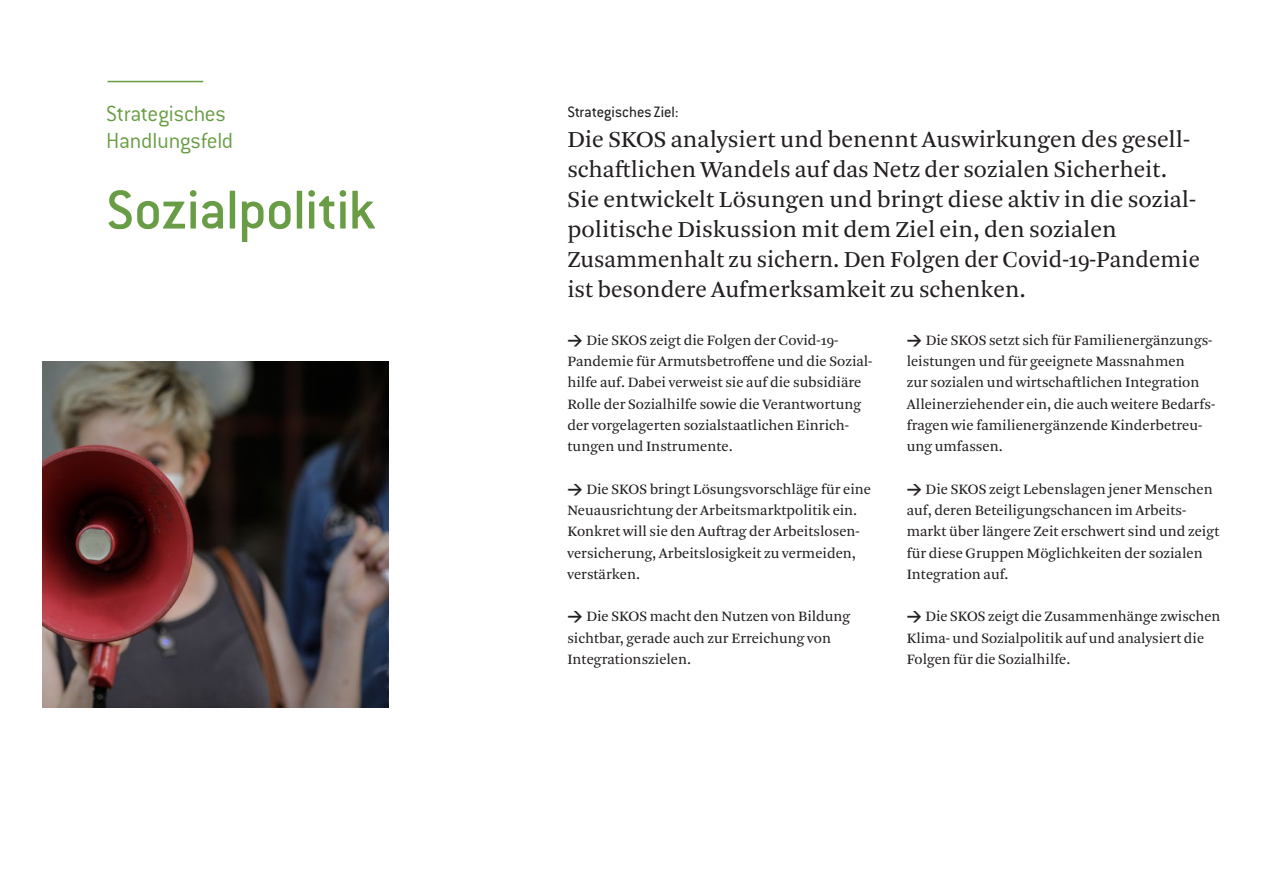
<style>
.page{position:relative;width:1263px;height:893px;background:#fff}
.page>*{position:absolute;margin:0;border:0;box-sizing:border-box;transform-origin:0 0}
.t1{font:500 60px "Conduit ITC Std";letter-spacing:-.015em;color:#699d45}
.t2{font:24px/30px "Arnhem Pro Blond";color:#231f20}
.t3{font:300 24px/27px "Conduit ITC Std";letter-spacing:-.015em;color:#699d45}
.t4{font:16.5px "Conduit ITC Std";letter-spacing:.01em;color:#231f20}
.t5{font:15px/21.3px "Arnhem Pro Blond";color:#231f20}
.s1{font-family:"DINOT";font-weight:700}
</style>
<div class="page">
<img style="left:43px;top:361px;width:345px;height:346px">
<hr style="left:108px;top:81px;width:95px;height:1px;background:#699d45">
<h2 class="t3" style="left:106px;top:100px;width:128px">Strategisches<br>Handlungsfeld</h2>
<h1 class="t1" style="left:106px;top:174px;width:271px">Sozialpolitik</h1>
<p class="t4" style="left:567px;top:102px;width:112px">Strategisches Ziel:</p>
<p class="t2" style="left:567px;top:125px;width:634px">Die SKOS analysiert und benennt Auswirkungen des gesell&shy;schaftlichen Wandels auf das Netz der sozialen Sicherheit.<br>Sie entwickelt Lösungen und bringt diese aktiv in die sozial&shy;politische Diskussion mit dem Ziel ein, den sozialen Zusammenhalt zu sichern. Den Folgen der Covid-19-Pandemie ist besondere Aufmerksamkeit zu schenken.</p>
<p class="t5" style="left:567px;top:330px;width:307px"><span class="s1">→</span> Die SKOS zeigt die Folgen der Covid-19- Pandemie für Armutsbetroffene und die Sozial&shy;hilfe auf. Dabei verweist sie auf die subsidiäre Rolle der Sozialhilfe sowie die Verantwortung der vorgelagerten sozialstaatlichen Einrich&shy;tungen und Instrumente.</p>
<p class="t5" style="left:567px;top:478px;width:305px"><span class="s1">→</span> Die SKOS bringt Lösungsvorschläge für eine Neuausrichtung der Arbeitsmarktpolitik ein.<br>Konkret will sie den Auftrag der Arbeitslosen&shy;versicherung, Arbeitslosigkeit zu vermeiden, verstärken.</p>
<p class="t5" style="left:567px;top:606px;width:284px"><span class="s1">→</span> Die SKOS macht den Nutzen von Bildung sichtbar, gerade auch zur Erreichung von<br>Integrationszielen.</p>
<p class="t5" style="left:907px;top:330px;width:310px"><span class="s1">→</span> Die SKOS setzt sich für Familienergänzungs&shy;leistungen und für geeignete Massnahmen<br>zur sozialen und wirtschaftlichen Integration Alleinerziehender ein, die auch weitere Bedarfs&shy;fragen wie familienergänzende Kinderbetreu&shy;ung umfassen.</p>
<p class="t5" style="left:907px;top:478px;width:314px"><span class="s1">→</span> Die SKOS zeigt Lebenslagen jener Menschen auf, deren Beteiligungschancen im Arbeits&shy;markt über längere Zeit erschwert sind und zeigt für diese Gruppen Möglichkeiten der sozialen Integration auf.</p>
<p class="t5" style="left:907px;top:606px;width:315px"><span class="s1">→</span> Die SKOS zeigt die Zusammenhänge zwischen<br>Klima- und Sozialpolitik auf und analysiert die<br>Folgen für die Sozialhilfe.</p>
</div>
